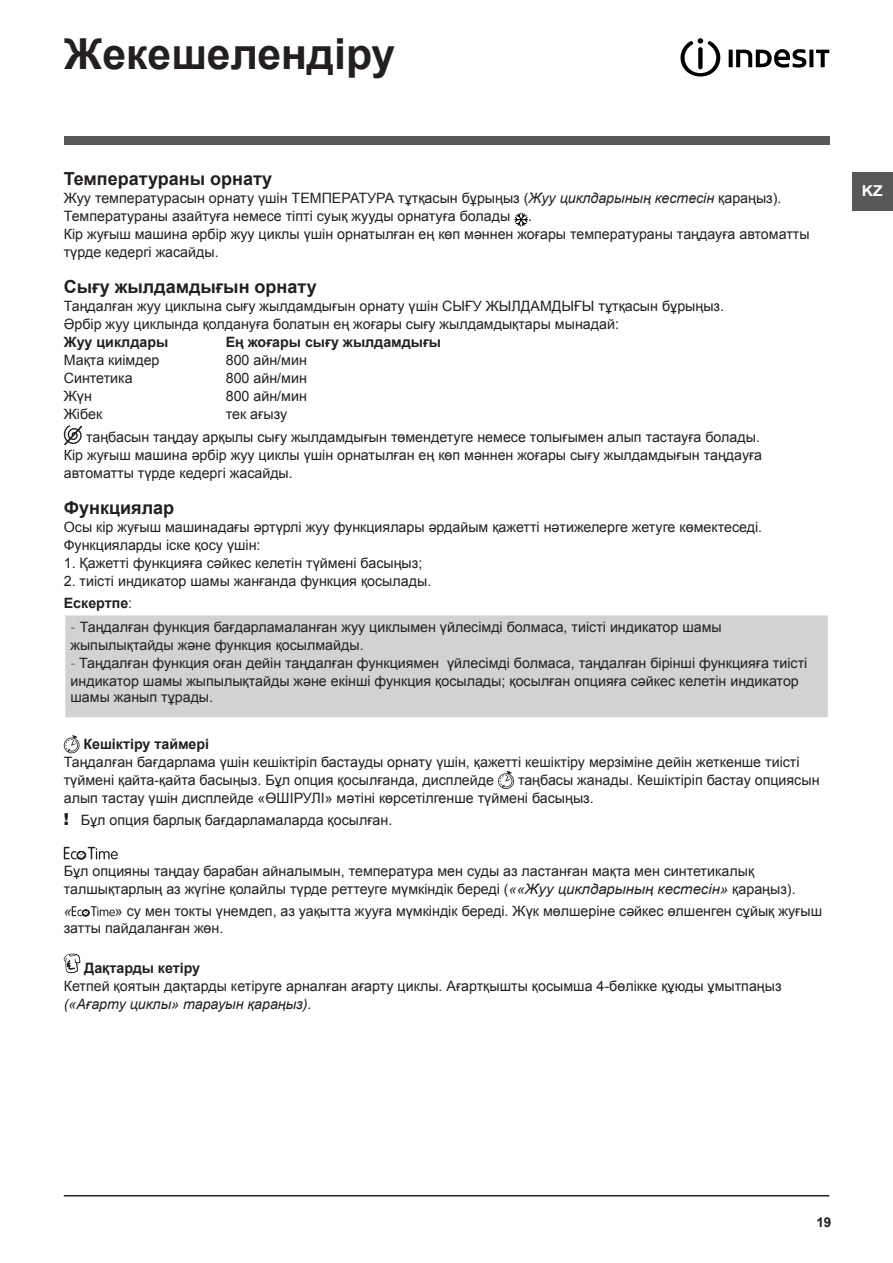
<style>
.page{position:relative;width:893px;height:1263px;background:#fff}
.page>*{position:absolute;margin:0;border:0;box-sizing:border-box;transform-origin:0 0}
.Titolo{font:700 42.75px "Arial";color:#231f20}
.titoletto{font:700 18px "Arial";color:#231f20}
.t1{font:700 15px "Arial";color:#fff;scale:1.05 1}
.Corpo_testo{font:14.25px/18px "Arial";color:#231f20}
.titoletto-2{font:14.25px/18px "Arial";color:#231f20}
.Corpo_testo-2{font:700 14.25px "Arial";color:#231f20}
.titoletto-3{font:700 14.25px "Arial";color:#231f20}
.t2{font:italic 14.25px "Arial";color:#231f20}
.t3{font:700 13.5px "Arial";color:#231f20}
.s1{font-style:italic}
.s2{font-weight:400}
.s3{font-family:"Helvetica Neue";font-weight:300}
.s4{font-family:"Helvetica Neue";font-weight:900;font-size:16.5px}
</style>
<div class="page">
<hr style="left:64px;top:1195px;width:765px;height:1px;background:#231f20">
<div style="left:64px;top:136px;width:765px;height:9px;background:#57585a"></div>
<svg style="left:680px;top:38px;width:40px;height:38px"></svg>
<svg style="left:729px;top:50px;width:4px;height:17px"></svg>
<svg style="left:736px;top:49px;width:70px;height:19px"></svg>
<svg style="left:809px;top:50px;width:4px;height:17px"></svg>
<svg style="left:816px;top:50px;width:13px;height:17px"></svg>
<div style="left:852px;top:172px;width:41px;height:38px;background:#57585a"></div>
<svg style="left:514px;top:213px;width:14px;height:14px"></svg>
<svg style="left:64px;top:425px;width:18px;height:20px"></svg>
<div style="left:65px;top:615px;width:763px;height:103px;background:#d1d2d4"></div>
<hr style="left:64px;top:717px;width:765px;height:2px;background:#fff">
<svg style="left:64px;top:735px;width:16px;height:18px"></svg>
<svg style="left:498px;top:771px;width:16px;height:18px"></svg>
<svg style="left:64px;top:847px;width:54px;height:13px"></svg>
<svg style="left:72px;top:906px;width:43px;height:10px"></svg>
<svg style="left:64px;top:954px;width:16px;height:19px"></svg>
<p class="Titolo" style="left:64px;top:26px;width:333px">Жекешелендіру</p>
<p class="titoletto" style="left:64px;top:167px;width:210px">Температураны орнату</p>
<p class="Corpo_testo" style="left:64px;top:189px;width:719px">Жуу температурасын орнату үшін ТЕМПЕРАТУРА тұтқасын бұрыңыз (<span class="s1">Жуу циклдарының кестесін</span> қараңыз).</p>
<p class="Corpo_testo" style="left:64px;top:207px;width:470px">Температураны азайтуға немесе тіпті суық жууды орнатуға болады .</p>
<p class="Corpo_testo" style="left:64px;top:225px;width:747px">Кір жуғыш машина әрбір жуу циклы үшін орнатылған ең көп мәннен жоғары температураны таңдауға автоматты түрде кедергі жасайды.</p>
<p class="titoletto" style="left:64px;top:275px;width:254px">Сығу жылдамдығын орнату</p>
<p class="Corpo_testo" style="left:64px;top:297px;width:662px">Таңдалған жуу циклына сығу жылдамдығын орнату үшін СЫҒУ ЖЫЛДАМДЫҒЫ тұтқасын бұрыңыз.</p>
<p class="Corpo_testo" style="left:64px;top:315px;width:557px">Әрбір жуу циклында қолдануға болатын ең жоғары сығу жылдамдықтары мынадай:</p>
<p class="Corpo_testo-2" style="left:64px;top:333px;width:106px">Жуу циклдары</p>
<p class="Corpo_testo-2" style="left:226px;top:333px;width:217px">Ең жоғары сығу жылдамдығы</p>
<p class="Corpo_testo" style="left:64px;top:351px;width:97px">Мақта киімдер</p>
<p class="Corpo_testo" style="left:226px;top:351px;width:83px">800 айн/мин</p>
<p class="Corpo_testo" style="left:64px;top:369px;width:70px">Синтетика</p>
<p class="Corpo_testo" style="left:226px;top:369px;width:83px">800 айн/мин</p>
<p class="Corpo_testo" style="left:64px;top:387px;width:30px">Жүн</p>
<p class="Corpo_testo" style="left:226px;top:387px;width:83px">800 айн/мин</p>
<p class="Corpo_testo" style="left:64px;top:405px;width:40px">Жібек</p>
<p class="Corpo_testo" style="left:226px;top:405px;width:63px">тек ағызу</p>
<p class="Corpo_testo" style="left:86px;top:428px;width:675px">таңбасын таңдау арқылы сығу жылдамдығын төмендетуге немесе толығымен алып тастауға болады.</p>
<p class="Corpo_testo" style="left:64px;top:446px;width:700px">Кір жуғыш машина әрбір жуу циклы үшін орнатылған ең көп мәннен жоғары сығу жылдамдығын таңдауға автоматты түрде кедергі жасайды.</p>
<p class="titoletto" style="left:64px;top:495px;width:112px">Функциялар</p>
<p class="Corpo_testo" style="left:64px;top:518px;width:700px">Осы кір жуғыш машинадағы әртүрлі жуу функциялары әрдайым қажетті нәтижелерге жетуге көмектеседі.</p>
<p class="Corpo_testo" style="left:64px;top:536px;width:198px">Функцияларды іске қосу үшін:</p>
<p class="Corpo_testo" style="left:64px;top:554px;width:360px">1. Қажетті функцияға сәйкес келетін түймені басыңыз;</p>
<p class="Corpo_testo" style="left:64px;top:572px;width:369px">2. тиісті индикатор шамы жанғанда функция қосылады.</p>
<p class="Corpo_testo-2" style="left:64px;top:593px;width:70px">Ескертпе<span class="s2">:</span></p>
<p class="Corpo_testo" style="left:71px;top:618px;width:653px"><span class="s3">-</span> Таңдалған функция бағдарламаланған жуу циклымен үйлесімді болмаса, тиісті индикатор шамы жыпылықтайды және функция қосылмайды.</p>
<p class="Corpo_testo" style="left:71px;top:654px;width:738px"><span class="s3">-</span> Таңдалған функция оған дейін таңдалған функциямен үйлесімді болмаса, таңдалған бірінші функцияға тиісті индикатор шамы жыпылықтайды және екінші функция қосылады; қосылған опцияға сәйкес келетін индикатор</p>
<p class="Corpo_testo" style="left:71px;top:688px;width:144px">шамы жанып тұрады.</p>
<p class="titoletto-3" style="left:83px;top:734px;width:127px">Кешіктіру таймері</p>
<p class="Corpo_testo" style="left:64px;top:753px;width:737px">Таңдалған бағдарлама үшін кешіктіріп бастауды орнату үшін, қажетті кешіктіру мерзіміне дейін жеткенше тиісті түймені қайта-қайта басыңыз. Бұл опция қосылғанда, дисплейде</p>
<p class="Corpo_testo" style="left:64px;top:771px;width:757px;text-indent:454px">таңбасы жанады. Кешіктіріп бастау опциясын алып тастау үшін дисплейде «ӨШІРУЛІ» мәтіні көрсетілгенше түймені басыңыз.</p>
<p class="titoletto-2" style="left:64px;top:811px;width:330px"><span class="s4">!</span> Бұл опция барлық бағдарламаларда қосылған.</p>
<p class="Corpo_testo" style="left:64px;top:862px;width:733px">Бұл опцияны таңдау барабан айналымын, температура мен суды аз ластанған мақта мен синтетикалық талшықтарлың аз жүгіне қолайлы түрде реттеуге мүмкіндік береді (<span class="s1">««Жуу циклдарының кестесін»</span> қараңыз).</p>
<p class="t2" style="left:64px;top:902px;width:9px">«</p>
<p class="Corpo_testo" style="left:64px;top:903px;width:760px;line-height:16.5px;text-indent:51px">» су мен токты үнемдеп, аз уақытта жууға мүмкіндік береді. Жүк мөлшеріне сәйкес өлшенген сұйық жуғыш затты пайдаланған жөн.</p>
<p class="titoletto-3" style="left:84px;top:959px;width:117px">Дақтарды кетіру</p>
<p class="titoletto-2" style="left:64px;top:977px;width:719px">Кетпей қоятын дақтарды кетіруге арналған ағарту циклы. Ағартқышты қосымша 4-бөлікке құюды ұмытпаңыз <span class="s1">(«Ағарту циклы» тарауын қараңыз).</span></p>
<p class="t1" style="left:862px;top:181px;width:21px">KZ</p>
<p class="t3" style="left:816px;top:1214px;width:17px">19</p>
</div>
